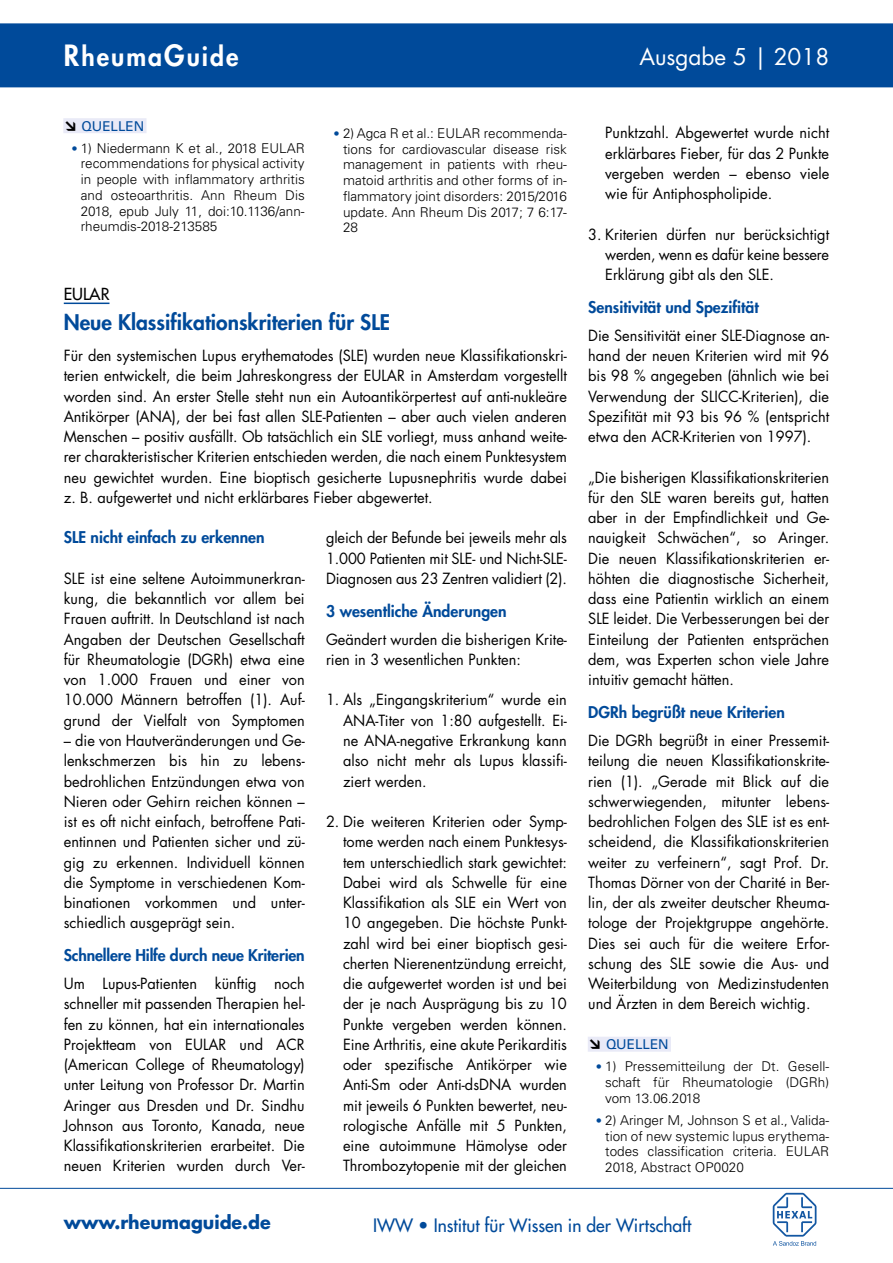
<style>
.page{position:relative;width:893px;height:1263px;background:#fff}
.page>*{position:absolute;margin:0;border:0;box-sizing:border-box;transform-origin:0 0}
.t1{font:800 25.5px "Futura Std";letter-spacing:.08em;color:#fff}
.t2{font:22.5px "Futura Std";color:#fff}
.t3{font:800 21px "Futura Std";color:#004a9a}
.t4{font:500 18px "Futura Std";color:#004a9a}
.t5{font:700 18px "Futura Std";color:#004a9a}
.t6{font:500 16.2px "Futura Std";color:#000}
.t7{font:800 15.75px "Futura Std";color:#004a9a}
.t8{font:15px/20.2px "Futura Std";color:#000;text-align:justify}
.t9{font:300 13.5px/15.8px "Univers LT Std";color:#000;text-align:justify}
.t10{font:13.5px "Univers LT Std";color:#004a9a}
.s1{font-size:28.5px}
.s2{font-family:"DIN Pro";font-weight:900;color:#000}
.s3{font-family:"DIN Pro";font-weight:500;color:#004a9a}
</style>
<div class="page">
<svg style="left:773px;top:1193px;width:43px;height:53px"></svg>
<div style="left:0;top:23px;width:893px;height:64px;background:#004a9a"></div>
<hr style="left:0;top:1188px;width:893px;height:1px;background:#004a9a">
<hr style="left:64px;top:303px;width:45px;height:1px;background:#004a9a">
<div style="left:588px;top:1037px;width:83px;height:15px;background:#e9eaf7"></div>
<div style="left:63px;top:118px;width:83px;height:15px;background:#e9eaf7"></div>
<h1 class="t1" style="left:64px;top:41px;width:176px"><span class="s1">R</span>heuma<span class="s1">G</span>uide</h1>
<h2 class="t2" style="left:639px;top:42px;width:191px">Ausgabe 5 | 2018</h2>
<p class="t10" style="left:64px;top:118px;width:82px"><span class="s2">↘</span> QUELLEN</p>
<p class="t9" style="left:81px;top:140px;width:225px;text-indent:-10px"><span class="s3">•</span> 1) Niedermann K et al., 2018 EULAR recommendations for physical activity in people with inflammatory arthritis and osteoarthritis. Ann Rheum Dis 2018, epub July 11, doi:10.1136/ann&shy;rheumdis-2018-213585</p>
<p class="t9" style="left:343px;top:125px;width:225px;text-indent:-10px"><span class="s3">•</span> 2) Agca R et al.: EULAR recommenda&shy;tions for cardiovascular disease risk management in patients with rheu&shy;matoid arthritis and other forms of in&shy;flammatory joint disorders: 2015/2016 update. Ann Rheum Dis 2017; 7 6:17- 28</p>
<p class="t6" style="left:64px;top:284px;width:47px">EULAR</p>
<h3 class="t3" style="left:64px;top:309px;width:328px">Neue Klassifikationskriterien für SLE</h3>
<p class="t8" style="left:64px;top:346px;width:505px">Für den systemischen Lupus erythematodes (SLE) wurden neue Klassifikationskri&shy;terien entwickelt, die beim Jahreskongress der EULAR in Amsterdam vorgestellt worden sind. An erster Stelle steht nun ein Autoantikörpertest auf anti-nukleäre Antikörper (ANA), der bei fast allen SLE-Patienten – aber auch vielen anderen Menschen – positiv ausfällt. Ob tatsächlich ein SLE vorliegt, muss anhand weite&shy;rer charakteristischer Kriterien entschieden werden, die nach einem Punktesystem neu gewichtet wurden. Eine bioptisch gesicherte Lupusnephritis wurde dabei z. B. aufgewertet und nicht erklärbares Fieber abgewertet.</p>
<p class="t7" style="left:64px;top:528px;width:202px">SLE nicht einfach zu erkennen</p>
<p class="t8" style="left:64px;top:568px;width:242px">SLE ist eine seltene Autoimmunerkran&shy;kung, die bekanntlich vor allem bei Frauen auftritt. In Deutschland ist nach Angaben der Deutschen Gesellschaft für Rheumatologie (DGRh) etwa eine von 1.000 Frauen und einer von 10.000 Männern betroffen (1). Auf&shy;grund der Vielfalt von Symptomen</p>
<p class="t8" style="left:64px;top:730px;width:242px">– die von Hautveränderungen und Ge&shy;lenkschmerzen bis hin zu lebens&shy;bedrohlichen Entzündungen etwa von Nieren oder Gehirn reichen können – ist es oft nicht einfach, betroffene Pati&shy;entinnen und Patienten sicher und zü&shy;gig zu erkennen. Individuell können die Symptome in verschiedenen Kom&shy;binationen vorkommen und unter&shy;schiedlich ausgeprägt sein.</p>
<p class="t7" style="left:64px;top:945px;width:242px">Schnellere Hilfe durch neue Kriterien</p>
<p class="t8" style="left:64px;top:973px;width:242px">Um Lupus-Patienten künftig noch schneller mit passenden Therapien hel&shy;fen zu können, hat ein internationales Projektteam von EULAR und ACR (American College of Rheumatology) unter Leitung von Professor Dr. Martin Aringer aus Dresden und Dr. Sindhu Johnson aus Toronto, Kanada, neue Klassifikationskriterien erarbeitet. Die neuen Kriterien wurden durch Ver-</p>
<p class="t8" style="left:326px;top:528px;width:242px">gleich der Befunde bei jeweils mehr als 1.000 Patienten mit SLE- und Nicht-SLE-Diagnosen aus 23 Zentren validiert (2).</p>
<p class="t7" style="left:326px;top:601px;width:182px">3 wesentliche Änderungen</p>
<p class="t8" style="left:326px;top:629px;width:242px">Geändert wurden die bisherigen Krite&shy;rien in 3 wesentlichen Punkten:</p>
<p class="t8" style="left:343px;top:690px;width:225px;text-indent:-17px">1. Als „Eingangskriterium“ wurde ein ANA-Titer von 1:80 aufgestellt. Ei&shy;ne ANA-negative Erkrankung kann also nicht mehr als Lupus klassifi&shy;ziert werden.</p>
<p class="t8" style="left:343px;top:811px;width:225px;text-indent:-17px">2. Die weiteren Kriterien oder Symp&shy;tome werden nach einem Punktesys&shy;tem unterschiedlich stark gewichtet:<br>Dabei wird als Schwelle für eine Klassifikation als SLE ein Wert von 10 angegeben. Die höchste Punkt&shy;zahl wird bei einer bioptisch gesi&shy;cherten Nierenentzündung erreicht, die aufgewertet worden ist und bei der je nach Ausprägung bis zu 10<br>Punkte vergeben werden können.<br>Eine Arthritis, eine akute Perikarditis oder spezifische Antikörper wie Anti-Sm oder Anti-dsDNA wurden mit jeweils 6 Punkten bewertet, neu&shy;rologische Anfälle mit 5 Punkten, eine autoimmune Hämolyse oder Thrombozytopenie mit der gleichen</p>
<p class="t8" style="left:605px;top:123px;width:225px">Punktzahl. Abgewertet wurde nicht erklärbares Fieber, für das 2 Punkte vergeben werden – ebenso viele wie für Antiphospholipide.</p>
<p class="t8" style="left:605px;top:224px;width:225px;text-indent:-17px">3. Kriterien dürfen nur berücksichtigt werden, wenn es dafür keine bessere Erklärung gibt als den SLE.</p>
<p class="t7" style="left:588px;top:297px;width:172px">Sensitivität und Spezifität</p>
<p class="t8" style="left:588px;top:325px;width:242px">Die Sensitivität einer SLE-Diagnose an&shy;hand der neuen Kriterien wird mit 96 bis 98 % angegeben (ähnlich wie bei Verwendung der SLICC-Kriterien), die Spezifität mit 93 bis 96 % (entspricht etwa den ACR-Kriterien von 1997).</p>
<p class="t8" style="left:588px;top:467px;width:242px">„Die bisherigen Klassifikationskriterien für den SLE waren bereits gut, hatten aber in der Empfindlichkeit und Ge&shy;nauigkeit Schwächen“, so Aringer.<br>Die neuen Klassifikationskriterien er&shy;höhten die diagnostische Sicherheit, dass eine Patientin wirklich an einem SLE leidet. Die Verbesserungen bei der Einteilung der Patienten entsprächen dem, was Experten schon viele Jahre intuitiv gemacht hätten.</p>
<p class="t7" style="left:588px;top:702px;width:198px">DGRh begrüßt neue Kriterien</p>
<p class="t8" style="left:588px;top:730px;width:242px">Die DGRh begrüßt in einer Pressemit&shy;teilung die neuen Klassifikationskrite&shy;rien (1). „Gerade mit Blick auf die schwerwiegenden, mitunter lebens&shy;bedrohlichen Folgen des SLE ist es ent&shy;scheidend, die Klassifikationskriterien weiter zu verfeinern“, sagt Prof. Dr.<br>Thomas Dörner von der Charité in Ber&shy;lin, der als zweiter deutscher Rheuma&shy;tologe der Projektgruppe angehörte.<br>Dies sei auch für die weitere Erfor&shy;schung des SLE sowie die Aus- und Weiterbildung von Medizinstudenten und Ärzten in dem Bereich wichtig.</p>
<p class="t10" style="left:588px;top:1036px;width:82px"><span class="s2">↘</span> QUELLEN</p>
<p class="t9" style="left:605px;top:1058px;width:225px;text-indent:-10px"><span class="s3">•</span> 1) Pressemitteilung der Dt. Gesell&shy;schaft für Rheumatologie (DGRh) vom 13.06.2018</p>
<p class="t9" style="left:605px;top:1112px;width:225px;text-indent:-10px"><span class="s3">•</span> 2) Aringer M, Johnson S et al., Valida&shy;tion of new systemic lupus erythema&shy;todes classification criteria. EULAR 2018, Abstract OP0020</p>
<p class="t5" style="left:64px;top:1210px;width:209px">www.rheumaguide.de</p>
<p class="t4" style="left:373px;top:1214px;width:320px">IWW • Institut für Wissen in der Wirtschaft</p>
</div>
